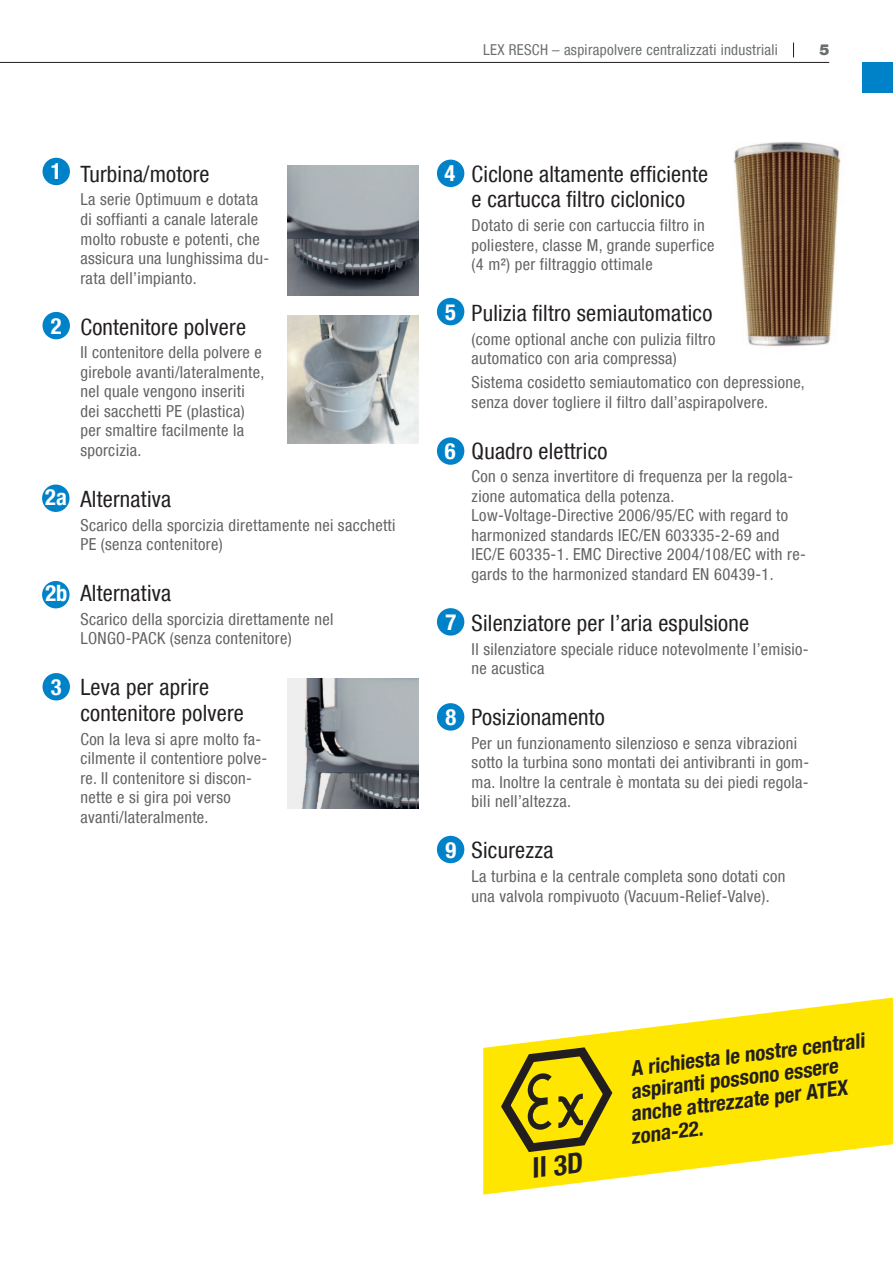
<style>
.page{position:relative;width:893px;height:1263px;background:#fff}
.page>*{position:absolute;margin:0;border:0;box-sizing:border-box;transform-origin:0 0}
.t1{font:700 condensed 28.2px "Helvetica Neue LT Com";color:#231f20}
.t2{font:condensed 22.5px/25.5px "Helvetica Neue LT Com";letter-spacing:.01em;color:#231f20}
.t3{font:700 condensed 22.5px "Helvetica Neue LT Com";color:#fff}
.t4{font:700 condensed 21px/22.5px "Helvetica Neue LT Com";color:#231f20}
.t5{font:condensed 16.5px/19.5px "Helvetica Neue LT Com";letter-spacing:.02em;color:#636366}
.t6{font:condensed 15px "Helvetica Neue LT Com";letter-spacing:.02em;color:#6c6d70}
.t7{font:900 15px "Helvetica Neue LT Com";color:#6c6d70}
</style>
<div class="page">
<div style="left:862px;top:62px;width:31px;height:31px;background:#0082c9"></div>
<svg style="left:793px;top:43px;width:1px;height:14px"></svg>
<hr style="left:0;top:62px;width:829px;height:1px;background:#231f20">
<div style="left:42px;top:484px;width:28px;height:28px;background:#0082c9;border-radius:50%"></div>
<div style="left:42px;top:581px;width:28px;height:27px;background:#0082c9;border-radius:50%"></div>
<div style="left:43px;top:158px;width:27px;height:27px;background:#0082c9;border-radius:50%"></div>
<div style="left:43px;top:312px;width:27px;height:27px;background:#0082c9;border-radius:50%"></div>
<div style="left:43px;top:673px;width:27px;height:27px;background:#0082c9;border-radius:50%"></div>
<div style="left:437px;top:437px;width:27px;height:28px;background:#0082c9;border-radius:50%"></div>
<div style="left:437px;top:608px;width:27px;height:28px;background:#0082c9;border-radius:50%"></div>
<div style="left:437px;top:703px;width:27px;height:28px;background:#0082c9;border-radius:50%"></div>
<div style="left:437px;top:836px;width:27px;height:27px;background:#0082c9;border-radius:50%"></div>
<div style="left:437px;top:160px;width:27px;height:27px;background:#0082c9;border-radius:50%"></div>
<div style="left:437px;top:298px;width:27px;height:27px;background:#0082c9;border-radius:50%"></div>
<img style="left:288px;top:315px;width:131px;height:128px">
<img style="left:734px;top:142px;width:107px;height:205px">
<img style="left:288px;top:679px;width:131px;height:129px">
<img style="left:288px;top:166px;width:131px;height:129px">
<svg style="left:483px;top:997px;width:410px;height:197px;fill:#ffe601"></svg>
<svg style="left:496px;top:1036px;width:121px;height:124px;background:#cbb80f"></svg>
<h2 class="t3" style="left:51px;top:158px;width:12px">1</h2>
<h2 class="t3" style="left:51px;top:312px;width:12px">2</h2>
<h2 class="t3" style="left:45px;top:483px;width:23px">2a</h2>
<h2 class="t3" style="left:45px;top:580px;width:24px">2b</h2>
<h2 class="t3" style="left:51px;top:673px;width:12px">3</h2>
<h2 class="t2" style="left:80px;top:161px;width:131px">Turbina/motore</h2>
<p class="t5" style="left:80px;top:190px;width:190px">La serie Optimuum e dotata di soffianti a canale laterale molto robuste e potenti, che assicura una lunghissima du&shy;rata dell’impianto.</p>
<h2 class="t2" style="left:80px;top:314px;width:167px">Contenitore polvere</h2>
<p class="t5" style="left:80px;top:342px;width:185px">Il contenitore della polvere e girebole avanti/lateralmente, nel quale vengono inseriti dei sacchetti PE (plastica) per smaltire facilmente la sporcizia.</p>
<h2 class="t2" style="left:80px;top:486px;width:92px">Alternativa</h2>
<p class="t5" style="left:80px;top:515px;width:317px">Scarico della sporcizia direttamente nei sacchetti<br>PE (senza contenitore)</p>
<h2 class="t2" style="left:80px;top:580px;width:92px">Alternativa</h2>
<p class="t5" style="left:80px;top:609px;width:254px">Scarico della sporcizia direttamente nel<br>LONGO-PACK (senza contenitore)</p>
<h2 class="t2" style="left:80px;top:674px;width:165px">Leva per aprire contenitore polvere</h2>
<p class="t5" style="left:80px;top:729px;width:188px">Con la leva si apre molto fa&shy;cilmente il contentiore polve&shy;re. Il contenitore si discon&shy;nette e si gira poi verso avanti/lateralmente.</p>
<p class="t6" style="left:483px;top:41px;width:296px">LEX RESCH – aspirapolvere centralizzati industriali</p>
<p class="t7" style="left:819px;top:40px;width:12px">5</p>
<h2 class="t3" style="left:444px;top:160px;width:12px">4</h2>
<h2 class="t3" style="left:445px;top:298px;width:12px">5</h2>
<h2 class="t3" style="left:445px;top:438px;width:12px">6</h2>
<h2 class="t3" style="left:445px;top:608px;width:12px">7</h2>
<h2 class="t3" style="left:445px;top:703px;width:12px">8</h2>
<h2 class="t3" style="left:445px;top:836px;width:12px">9</h2>
<h2 class="t2" style="left:472px;top:161px;width:238px">Ciclone altamente efficiente e cartucca filtro ciclonico</h2>
<p class="t5" style="left:472px;top:215px;width:244px">Dotato di serie con cartuccia filtro in poliestere, classe M, grande superfice (4 m²) per filtraggio ottimale</p>
<h2 class="t2" style="left:472px;top:300px;width:242px">Pulizia filtro semiautomatico</h2>
<p class="t5" style="left:472px;top:329px;width:245px">(come optional anche con pulizia filtro automatico con aria compressa)</p>
<p class="t5" style="left:472px;top:372px;width:335px">Sistema cosidetto semiautomatico con depressione, senza dover togliere il filtro dall’aspirapolvere.</p>
<h2 class="t2" style="left:472px;top:438px;width:137px">Quadro elettrico</h2>
<p class="t5" style="left:472px;top:466px;width:336px">Con o senza invertitore di frequenza per la regola&shy;zione automatica della potenza.<br>Low-Voltage-Directive 2006/95/EC with regard to harmonized standards IEC/EN 603335-2-69 and IEC/E 60335-1. EMC Directive 2004/108/EC with re&shy;gards to the harmonized standard EN 60439-1.</p>
<h2 class="t2" style="left:472px;top:610px;width:279px">Silenziatore per l’aria espulsione</h2>
<p class="t5" style="left:472px;top:639px;width:339px">Il silenziatore speciale riduce notevolmente l’emisio&shy;ne acustica</p>
<h2 class="t2" style="left:472px;top:704px;width:135px">Posizionamento</h2>
<p class="t5" style="left:472px;top:733px;width:339px">Per un funzionamento silenzioso e senza vibrazioni sotto la turbina sono montati dei antivibranti in gom&shy;ma. Inoltre la centrale è montata su dei piedi regola&shy;bili nell’altezza.</p>
<h2 class="t2" style="left:472px;top:837px;width:83px">Sicurezza</h2>
<p class="t5" style="left:472px;top:866px;width:315px">La turbina e la centrale completa sono dotati con una valvola rompivuoto (Vacuum-Relief-Valve).</p>
<h1 class="t1" style="left:529px;top:1151px;width:52px;rotate:-7deg">II 3D</h1>
<p class="t4" style="left:621px;top:1058px;width:245px;text-indent:8px;rotate:-7deg">A richiesta le nostre centrali aspiranti possono essere anche attrezzate per ATEX zona-22.</p>
</div>
